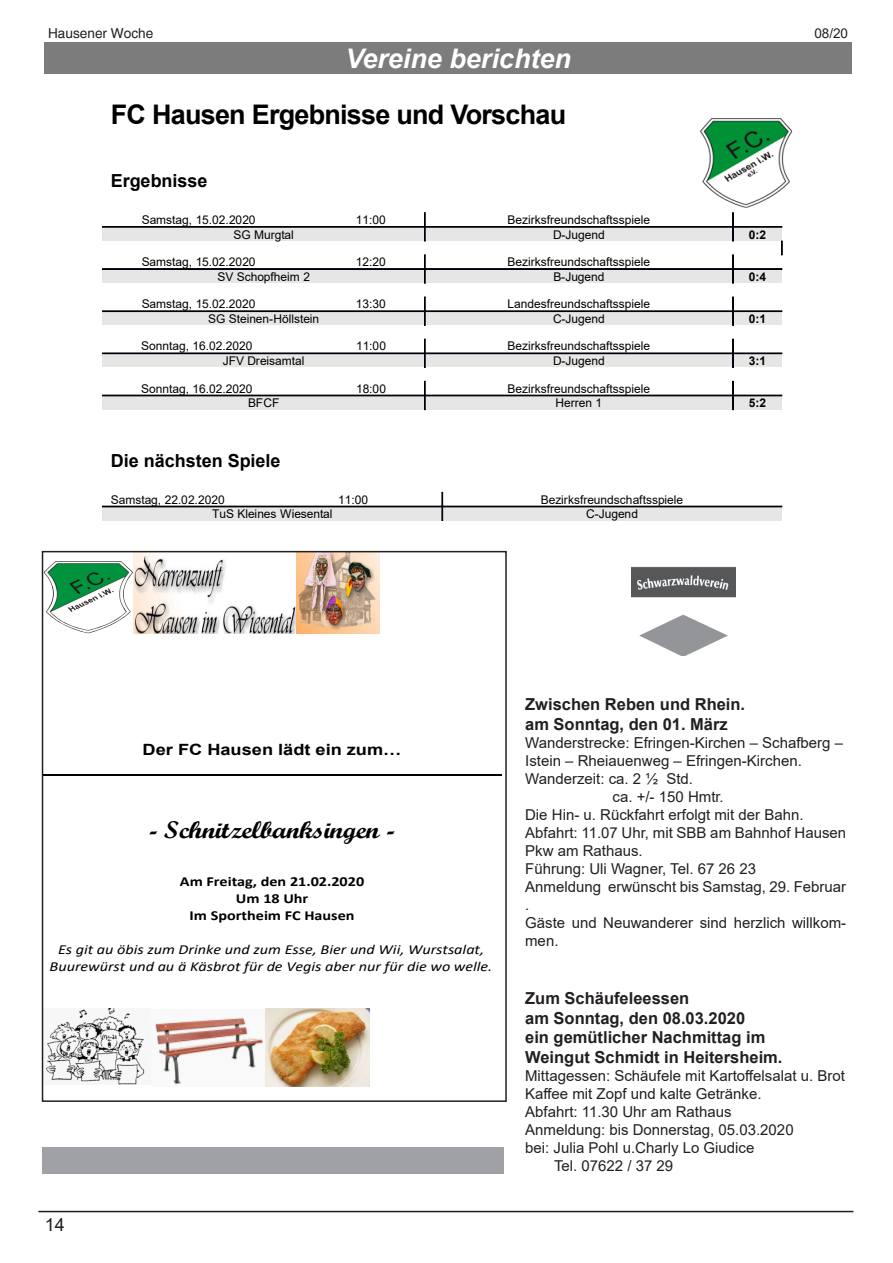
<style>
.page{position:relative;width:893px;height:1263px;background:#fff}
.page>*{position:absolute;margin:0;border:0;box-sizing:border-box;transform-origin:0 0}
.t1{font:700 27px "Arial";letter-spacing:-.03em;color:#000}
.t2{font:italic 700 27px "Arial";color:#fff}
.t3{font:24.15px "Script MT Bold";letter-spacing:-.02em;color:#000;scale:1.17 1}
.t4{font:700 18px "Arial";color:#000}
.t5{font:18px "Arial";color:#231f20}
.t6{font:700 16.5px/19.8px "Arial";color:#231f20}
.t7{font:700 15.45px "Arial";color:#000;scale:1.17 1}
.t8{font:15px "Arial";color:#231f20}
.t9{font:italic 13.8px/16.8px "Calibri";color:#000;text-align:center;scale:1.17 1}
.t10{font:700 13.8px/16.8px "Calibri";color:#000;text-align:center;scale:1.17 1}
.t11{font:13.65px "Helvetica";color:#231f20}
.t12{font:13.5px "Arial";color:#231f20}
.t13{font:12px "Arial";letter-spacing:-.005em;color:#000}
.t14{font:700 12px "Arial";color:#000}
</style>
<div class="page">
<hr style="left:38px;top:1211px;width:815px;height:1px;background:#231f20">
<div style="left:45px;top:43px;width:807px;height:31px;background:#7c7c7c"></div>
<div style="left:43px;top:1147px;width:461px;height:27px;background:#a0a1a5"></div>
<div style="left:103px;top:226px;width:322px;height:15px;background:#e7e6e6"></div>
<div style="left:425px;top:226px;width:308px;height:15px;background:#e7e6e6"></div>
<div style="left:733px;top:226px;width:49px;height:15px;background:#e7e6e6"></div>
<div style="left:103px;top:269px;width:322px;height:14px;background:#e7e6e6"></div>
<div style="left:425px;top:269px;width:308px;height:14px;background:#e7e6e6"></div>
<div style="left:733px;top:269px;width:49px;height:14px;background:#e7e6e6"></div>
<div style="left:103px;top:311px;width:322px;height:14px;background:#e7e6e6"></div>
<div style="left:425px;top:311px;width:308px;height:14px;background:#e7e6e6"></div>
<div style="left:733px;top:311px;width:49px;height:14px;background:#e7e6e6"></div>
<div style="left:103px;top:353px;width:322px;height:14px;background:#e7e6e6"></div>
<div style="left:425px;top:353px;width:308px;height:14px;background:#e7e6e6"></div>
<div style="left:733px;top:353px;width:49px;height:14px;background:#e7e6e6"></div>
<div style="left:103px;top:395px;width:322px;height:15px;background:#e7e6e6"></div>
<div style="left:425px;top:395px;width:308px;height:15px;background:#e7e6e6"></div>
<div style="left:733px;top:395px;width:49px;height:15px;background:#e7e6e6"></div>
<div style="left:103px;top:506px;width:339px;height:15px;background:#e7e6e6"></div>
<div style="left:442px;top:506px;width:340px;height:15px;background:#e7e6e6"></div>
<div style="left:102px;top:226px;width:323px;height:1px;border:1px solid #000001"></div>
<div style="left:425px;top:226px;width:308px;height:1px;border:1px solid #00000a"></div>
<div style="left:733px;top:226px;width:49px;height:1px;border:1px solid #00000a"></div>
<div style="left:102px;top:269px;width:323px;height:1px;border:1px solid #00000a"></div>
<div style="left:425px;top:269px;width:308px;height:1px;border:1px solid #00000a"></div>
<div style="left:733px;top:269px;width:49px;height:1px;border:1px solid #00000a"></div>
<div style="left:102px;top:311px;width:323px;height:1px;border:1px solid #00000a"></div>
<div style="left:425px;top:311px;width:308px;height:1px;border:1px solid #00000a"></div>
<div style="left:733px;top:311px;width:49px;height:1px;border:1px solid #00000a"></div>
<div style="left:102px;top:353px;width:323px;height:1px;border:1px solid #00000a"></div>
<div style="left:425px;top:353px;width:308px;height:1px;border:1px solid #00000a"></div>
<div style="left:733px;top:353px;width:49px;height:1px;border:1px solid #00000a"></div>
<div style="left:102px;top:395px;width:323px;height:1px;border:1px solid #00000a"></div>
<div style="left:425px;top:395px;width:308px;height:1px;border:1px solid #00000a"></div>
<div style="left:733px;top:395px;width:49px;height:1px;border:1px solid #00000a"></div>
<svg style="left:424px;top:213px;width:1px;height:28px"></svg>
<svg style="left:424px;top:255px;width:1px;height:28px"></svg>
<svg style="left:424px;top:297px;width:1px;height:28px"></svg>
<svg style="left:424px;top:339px;width:1px;height:29px"></svg>
<svg style="left:424px;top:381px;width:1px;height:29px"></svg>
<svg style="left:732px;top:213px;width:2px;height:28px"></svg>
<svg style="left:732px;top:255px;width:2px;height:28px"></svg>
<svg style="left:732px;top:297px;width:2px;height:28px"></svg>
<svg style="left:732px;top:339px;width:2px;height:29px"></svg>
<svg style="left:732px;top:381px;width:2px;height:29px"></svg>
<svg style="left:781px;top:241px;width:1px;height:14px"></svg>
<div style="left:102px;top:506px;width:340px;height:1px;border:1px solid #00000a"></div>
<div style="left:442px;top:506px;width:340px;height:1px;border:1px solid #00000a"></div>
<svg style="left:442px;top:492px;width:1px;height:29px"></svg>
<img style="left:700px;top:118px;width:93px;height:90px">
<img style="left:45px;top:561px;width:88px;height:72px">
<img style="left:133px;top:554px;width:247px;height:79px">
<img style="left:45px;top:1008px;width:325px;height:78px">
<hr style="left:43px;top:774px;width:459px;height:1px;background:#00000a">
<div style="left:42px;top:551px;width:465px;height:551px;border:2px solid #231f20"></div>
<img style="left:631px;top:566px;width:105px;height:90px">
<p class="t11" style="left:48px;top:25px;width:107px">Hausener Woche</p>
<h1 class="t2" style="left:345px;top:41px;width:227px">Vereine berichten</h1>
<h1 class="t1" style="left:111px;top:105px;width:457px">FC Hausen Ergebnisse und Vorschau</h1>
<p class="t4" style="left:111px;top:174px;width:98px">Ergebnisse</p>
<p class="t13" style="left:142px;top:215px;width:115px">Samstag, 15.02.2020</p>
<p class="t13" style="left:356px;top:215px;width:31px">11:00</p>
<p class="t13" style="left:508px;top:215px;width:144px">Bezirksfreundschaftsspiele</p>
<p class="t13" style="left:234px;top:230px;width:62px">SG Murgtal</p>
<p class="t13" style="left:553px;top:230px;width:53px">D-Jugend</p>
<p class="t14" style="left:749px;top:230px;width:19px">0:2</p>
<p class="t13" style="left:142px;top:257px;width:115px">Samstag, 15.02.2020</p>
<p class="t13" style="left:356px;top:257px;width:31px">12:20</p>
<p class="t13" style="left:508px;top:257px;width:144px">Bezirksfreundschaftsspiele</p>
<p class="t13" style="left:217px;top:272px;width:94px">SV Schopfheim 2</p>
<p class="t13" style="left:553px;top:272px;width:53px">B-Jugend</p>
<p class="t14" style="left:749px;top:272px;width:19px">0:4</p>
<p class="t13" style="left:142px;top:299px;width:115px">Samstag, 15.02.2020</p>
<p class="t13" style="left:356px;top:299px;width:31px">13:30</p>
<p class="t13" style="left:508px;top:299px;width:144px">Landesfreundschaftsspiele</p>
<p class="t13" style="left:208px;top:314px;width:113px">SG Steinen-Höllstein</p>
<p class="t13" style="left:553px;top:314px;width:53px">C-Jugend</p>
<p class="t14" style="left:749px;top:314px;width:19px">0:1</p>
<p class="t13" style="left:141px;top:342px;width:113px">Sonntag, 16.02.2020</p>
<p class="t13" style="left:356px;top:342px;width:31px">11:00</p>
<p class="t13" style="left:508px;top:342px;width:144px">Bezirksfreundschaftsspiele</p>
<p class="t13" style="left:223px;top:356px;width:83px">JFV Dreisamtal</p>
<p class="t13" style="left:553px;top:356px;width:53px">D-Jugend</p>
<p class="t14" style="left:749px;top:356px;width:19px">3:1</p>
<p class="t13" style="left:141px;top:384px;width:113px">Sonntag, 16.02.2020</p>
<p class="t13" style="left:356px;top:384px;width:31px">18:00</p>
<p class="t13" style="left:508px;top:384px;width:144px">Bezirksfreundschaftsspiele</p>
<p class="t13" style="left:248px;top:398px;width:33px">BFCF</p>
<p class="t13" style="left:556px;top:398px;width:48px">Herren 1</p>
<p class="t14" style="left:749px;top:398px;width:19px">5:2</p>
<p class="t4" style="left:111px;top:453px;width:171px">Die nächsten Spiele</p>
<p class="t13" style="left:111px;top:495px;width:115px">Samstag, 22.02.2020</p>
<p class="t13" style="left:338px;top:495px;width:31px">11:00</p>
<p class="t13" style="left:541px;top:495px;width:144px">Bezirksfreundschaftsspiele</p>
<p class="t13" style="left:212px;top:509px;width:122px">TuS Kleines Wiesental</p>
<p class="t13" style="left:586px;top:509px;width:53px">C-Jugend</p>
<p class="t12" style="left:814px;top:24px;width:35px">08/20</p>
<p class="t7" style="left:143px;top:744px;width:223px">Der FC Hausen lädt ein zum…</p>
<h2 class="t3" style="left:149px;top:819px;width:212px">- Schnitzelbanksingen -</h2>
<p class="t10" style="left:180px;top:875px;width:159px">Am Freitag, den 21.02.2020<br>Um 18 Uhr<br>Im Sportheim FC Hausen</p>
<p class="t9" style="left:50px;top:942px;width:380px">Es git au öbis zum Drinke und zum Esse, Bier und Wii, Wurstsalat,<br>Buurewürst und au ä Käsbrot für de Vegis aber nur für die wo welle.</p>
<p class="t5" style="left:45px;top:1213px;width:22px">14</p>
<p class="t6" style="left:525px;top:695px;width:222px">Zwischen Reben und Rhein. am Sonntag, den 01. März</p>
<p class="t8" style="left:525px;top:732px;width:319px">Wanderstrecke: Efringen-Kirchen – Schafberg –</p>
<p class="t8" style="left:525px;top:750px;width:278px">Istein – Rheiauenweg – Efringen-Kirchen.</p>
<p class="t8" style="left:525px;top:768px;width:169px">Wanderzeit: ca. 2 ½ Std.</p>
<p class="t8" style="left:612px;top:786px;width:113px">ca. +/- 150 Hmtr.</p>
<p class="t8" style="left:525px;top:804px;width:280px">Die Hin- u. Rückfahrt erfolgt mit der Bahn.</p>
<p class="t8" style="left:525px;top:822px;width:323px">Abfahrt: 11.07 Uhr, mit SBB am Bahnhof Hausen</p>
<p class="t8" style="left:525px;top:840px;width:119px">Pkw am Rathaus.</p>
<p class="t8" style="left:525px;top:858px;width:232px">Führung: Uli Wagner, Tel. 67 26 23</p>
<p class="t8" style="left:525px;top:876px;width:323px">Anmeldung erwünscht bis Samstag, 29. Februar</p>
<p class="t8" style="left:525px;top:894px;width:6px">.</p>
<p class="t8" style="left:525px;top:912px;width:323px">Gäste und Neuwanderer sind herzlich willkom-</p>
<p class="t8" style="left:525px;top:930px;width:35px">men.</p>
<p class="t6" style="left:525px;top:988px;width:259px">Zum Schäufeleessen<br>am Sonntag, den 08.03.2020<br>ein gemütlicher Nachmittag im<br>Weingut Schmidt in Heitersheim.</p>
<p class="t8" style="left:525px;top:1065px;width:321px">Mittagessen: Schäufele mit Kartoffelsalat u. Brot</p>
<p class="t8" style="left:525px;top:1083px;width:238px">Kaffee mit Zopf und kalte Getränke.</p>
<p class="t8" style="left:525px;top:1101px;width:208px">Abfahrt: 11.30 Uhr am Rathaus</p>
<p class="t8" style="left:525px;top:1119px;width:270px">Anmeldung: bis Donnerstag, 05.03.2020</p>
<p class="t8" style="left:525px;top:1137px;width:231px">bei: Julia Pohl u.Charly Lo Giudice</p>
<p class="t8" style="left:554px;top:1155px;width:121px">Tel. 07622 / 37 29</p>
</div>
